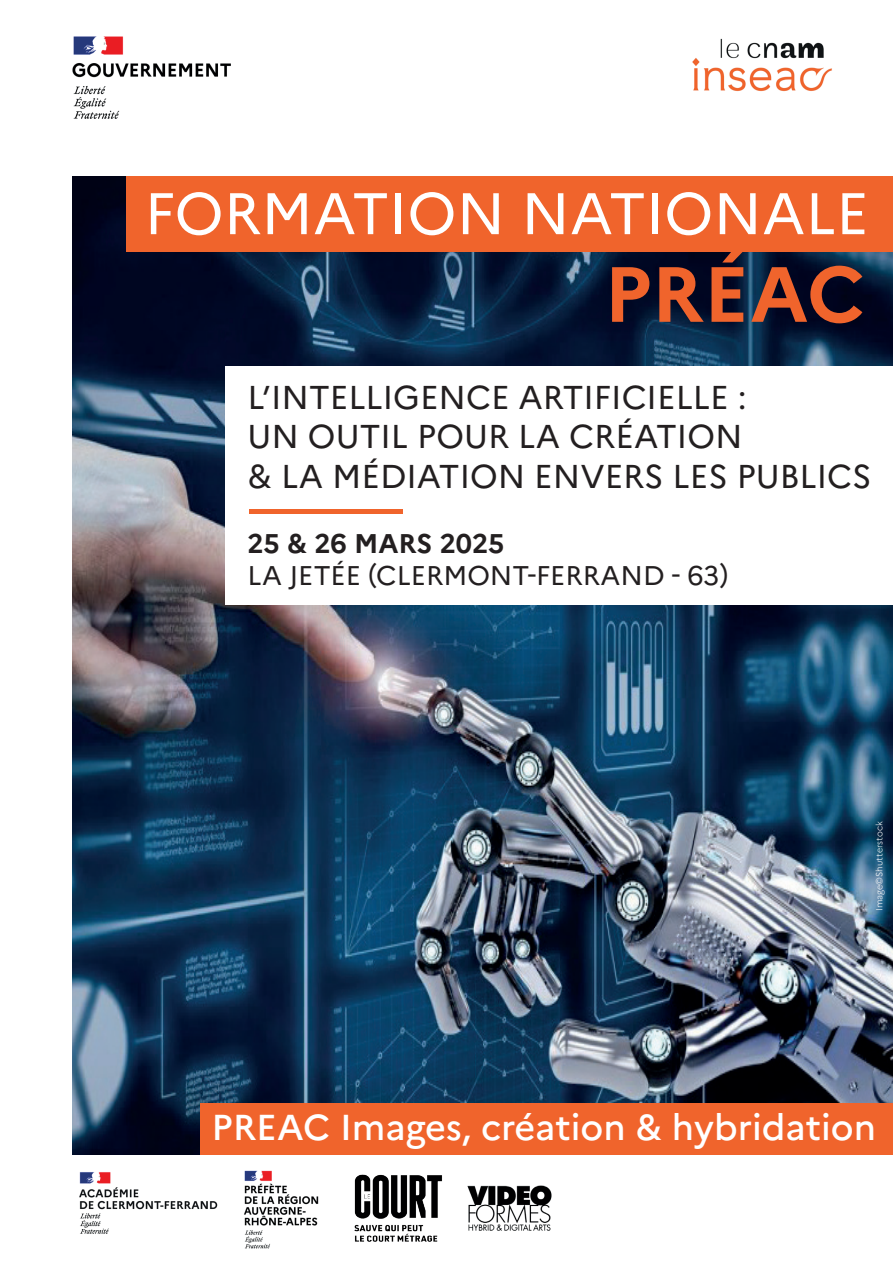
<style>
.page{position:relative;width:893px;height:1263px;background:#fff}
.page>*{position:absolute;margin:0;border:0;box-sizing:border-box;transform-origin:0 0}
.t1{font:700 78px "Marianne";color:#f0642c}
.t2{font:58.5px "Marianne";color:#fff}
.t3{font:500 36px "Marianne";color:#fff}
.t4{font:33px/39.6px "Marianne";color:#231f20}
.t5{font:27px "Marianne";color:#231f20}
.t6{font:700 27px "Marianne";color:#231f20}
.t7{font:300 9px "Marianne";color:#fff}
</style>
<div class="page">
<img style="left:72px;top:176px;width:821px;height:978px">
<img style="left:72px;top:36px;width:159px;height:83px">
<img style="left:692px;top:38px;width:140px;height:54px">
<div style="left:126px;top:176px;width:767px;height:76px;background:#f0642c"></div>
<div style="left:200px;top:1103px;width:692px;height:51px;background:#f0642c"></div>
<div style="left:225px;top:366px;width:668px;height:239px;background:#fff"></div>
<hr style="left:250px;top:510px;width:153px;height:4px;background:#f0642c">
<img style="left:79px;top:1172px;width:139px;height:62px">
<img style="left:244px;top:1170px;width:75px;height:79px">
<img style="left:467px;top:1185px;width:85px;height:46px">
<img style="left:354px;top:1174px;width:88px;height:68px">
<h2 class="t2" style="left:144px;top:168px;width:726px">FORMATION NATIONALE</h2>
<h1 class="t1" style="left:604px;top:234px;width:262px">PRÉAC</h1>
<p class="t4" style="left:248px;top:374px;width:625px">L’INTELLIGENCE ARTIFICIELLE :<br>UN OUTIL POUR LA CRÉATION<br>&amp; LA MÉDIATION ENVERS LES PUBLICS</p>
<p class="t6" style="left:248px;top:522px;width:258px">25 &amp; 26 MARS 2025</p>
<p class="t5" style="left:248px;top:555px;width:482px">LA JETÉE (CLERMONT-FERRAND - 63)</p>
<p class="t7" style="left:872px;top:911px;width:91px;rotate:-90deg">Image©Shutterstock</p>
<p class="t3" style="left:212px;top:1100px;width:666px">PREAC Images, création &amp; hybridation</p>
</div>
